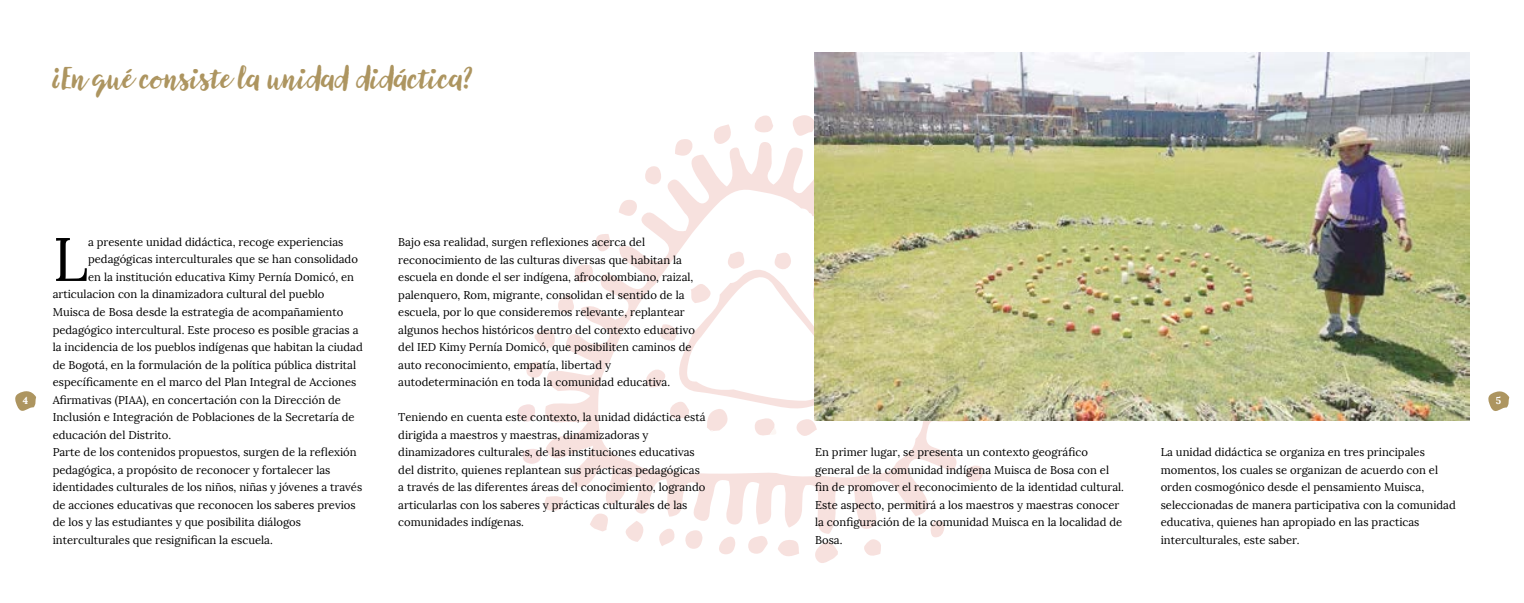
<style>
.page{position:relative;width:1524px;height:603px;background:#fff}
.page>*{position:absolute;margin:0;border:0;box-sizing:border-box;transform-origin:0 0}
.t1{font:61.25px "Lora";color:#000}
.t2{font:30px "Lullabies";letter-spacing:.01em;color:#ad9560}
.t3{font:11.25px/17.5px "Lora";color:#000}
.t4{font:700 10px "Lora";color:#fff}
</style>
<div class="page">
<svg style="left:517px;top:115px;width:529px;height:448px"></svg>
<svg style="left:1488px;top:391px;width:21px;height:20px"></svg>
<svg style="left:15px;top:391px;width:21px;height:20px"></svg>
<img style="left:814px;top:53px;width:655px;height:367px">
<h2 class="t2" style="left:53px;top:59px;width:422px">¿En qué consiste la unidad didáctica?</h2>
<h1 class="t1" style="left:53px;top:221px;width:37px">L</h1>
<p class="t3" style="left:88px;top:233px;width:257px">a presente unidad didáctica, recoge experiencias</p>
<p class="t3" style="left:398px;top:233px;width:298px">Bajo esa realidad, surgen reflexiones acerca del reconocimiento de las culturas diversas que habitan la escuela en donde el ser indígena, afrocolombiano, raizal, palenquero, Rom, migrante, consolidan el sentido de la escuela, por lo que consideremos relevante, replantear algunos hechos históricos dentro del contexto educativo del IED Kimy Pernía Domicó, que posibiliten caminos de auto reconocimiento, empatía, libertad y autodeterminación en toda la comunidad educativa.</p>
<p class="t3" style="left:398px;top:408px;width:309px">Teniendo en cuenta este contexto, la unidad didáctica está dirigida a maestros y maestras, dinamizadoras y dinamizadores culturales, de las instituciones educativas del distrito, quienes replantean sus prácticas pedagógicas a través de las diferentes áreas del conocimiento, logrando articularlas con los saberes y prácticas culturales de las comunidades indígenas.</p>
<p class="t3" style="left:88px;top:250px;width:271px">pedagógicas interculturales que se han consolidado</p>
<p class="t3" style="left:88px;top:268px;width:267px">en la institución educativa Kimy Pernía Domicó, en</p>
<p class="t3" style="left:53px;top:285px;width:273px">articulacion con la dinamizadora cultural del pueblo</p>
<p class="t3" style="left:53px;top:303px;width:292px">Muisca de Bosa desde la estrategia de acompañamiento</p>
<p class="t3" style="left:53px;top:321px;width:307px">pedagógico intercultural. Este proceso es posible gracias a</p>
<p class="t3" style="left:53px;top:338px;width:312px">la incidencia de los pueblos indígenas que habitan la ciudad</p>
<p class="t3" style="left:53px;top:356px;width:305px">de Bogotá, en la formulación de la política pública distrital</p>
<p class="t3" style="left:53px;top:373px;width:305px">específicamente en el marco del Plan Integral de Acciones</p>
<p class="t3" style="left:53px;top:391px;width:290px">Afirmativas (PIAA), en concertación con la Dirección de</p>
<p class="t3" style="left:53px;top:408px;width:303px">Inclusión e Integración de Poblaciones de la Secretaría de</p>
<p class="t3" style="left:53px;top:426px;width:120px">educación del Distrito.</p>
<p class="t3" style="left:53px;top:443px;width:305px">Parte de los contenidos propuestos, surgen de la reflexión</p>
<p class="t3" style="left:53px;top:461px;width:279px">pedagógica, a propósito de reconocer y fortalecer las</p>
<p class="t3" style="left:53px;top:478px;width:311px">identidades culturales de los niños, niñas y jóvenes a través</p>
<p class="t3" style="left:53px;top:496px;width:304px">de acciones educativas que reconocen los saberes previos</p>
<p class="t3" style="left:53px;top:513px;width:250px">de los y las estudiantes y que posibilita diálogos</p>
<p class="t3" style="left:53px;top:531px;width:222px">interculturales que resignifican la escuela.</p>
<p class="t4" style="left:23px;top:393px;width:7px">4</p>
<p class="t4" style="left:1495px;top:393px;width:7px">5</p>
<p class="t3" style="left:815px;top:443px;width:310px">En primer lugar, se presenta un contexto geográfico general de la comunidad indígena Muisca de Bosa con el fin de promover el reconocimiento de la identidad cultural.<br>Este aspecto, permitirá a los maestros y maestras conocer la configuración de la comunidad Muisca en la localidad de Bosa.</p>
<p class="t3" style="left:1160px;top:443px;width:297px">La unidad didáctica se organiza en tres principales momentos, los cuales se organizan de acuerdo con el orden cosmogónico desde el pensamiento Muisca, seleccionadas de manera participativa con la comunidad educativa, quienes han apropiado en las practicas interculturales, este saber.</p>
</div>
